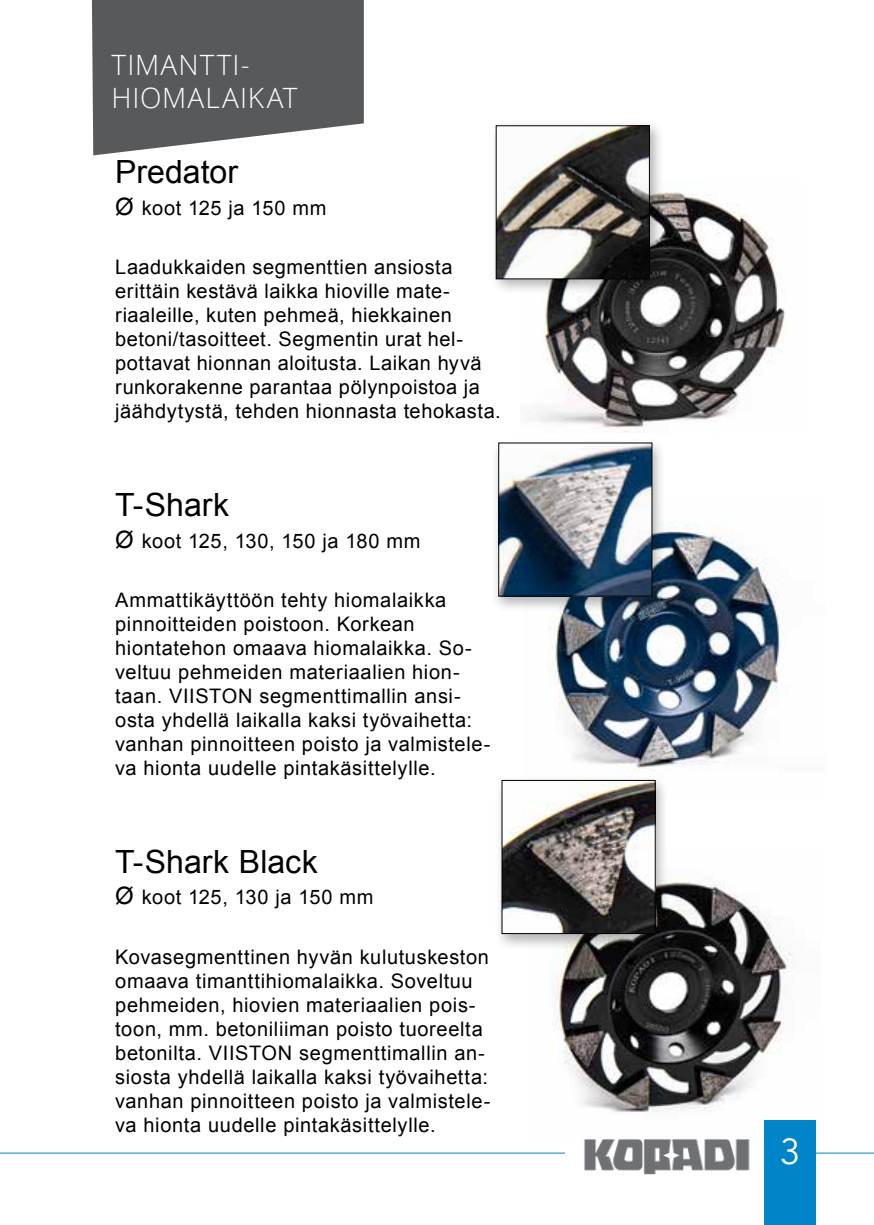
<style>
.page{position:relative;width:874px;height:1225px;background:#fff}
.page>*{position:absolute;margin:0;border:0;box-sizing:border-box;transform-origin:0 0}
.t1{font:36px "Avenir";color:#fff}
.t2{font:32px "Arial";color:#000}
.t3{font:300 28px/33.6px "Open Sans";letter-spacing:.04em;color:#fff}
.t4{font:20px/24px "Arial";letter-spacing:.03em;color:#000}
.s1{font-size:24px}
</style>
<div class="page">
<svg style="left:0;top:1152px;width:873px;height:73px"></svg>
<div style="left:564px;top:1138px;width:199px;height:87px;background:#fff"></div>
<img style="left:584px;top:1139px;width:166px;height:36px">
<img style="left:547px;top:522px;width:233px;height:250px">
<div style="left:490px;top:438px;width:176px;height:175px;background:#000;opacity:.3"></div>
<img style="left:500px;top:445px;width:150px;height:149px">
<div style="left:498px;top:443px;width:154px;height:153px;border:1px solid #000"></div>
<img style="left:534px;top:192px;width:251px;height:241px">
<div style="left:489px;top:119px;width:176px;height:176px;background:#000;opacity:.3"></div>
<img style="left:497px;top:127px;width:150px;height:150px">
<div style="left:495px;top:125px;width:154px;height:154px;border:1px solid #000"></div>
<img style="left:552px;top:882px;width:264px;height:256px">
<div style="left:493px;top:775px;width:176px;height:176px;background:#000;opacity:.3"></div>
<img style="left:503px;top:782px;width:150px;height:149px">
<div style="left:501px;top:780px;width:154px;height:153px;border:1px solid #000"></div>
<svg style="left:92px;top:0;width:271px;height:155px;background:#69696b"></svg>
<div style="left:764px;top:1120px;width:51px;height:105px;background:#0085ca"></div>
<h3 class="t3" style="left:112px;top:47px;width:187px">TIMANTTI-<br>HIOMALAIKAT</h3>
<h2 class="t2" style="left:115px;top:151px;width:124px">Predator</h2>
<p class="t4" style="left:115px;top:196px;width:212px"><span class="s1">Ø</span> koot 125 ja 150 mm</p>
<p class="t4" style="left:115px;top:255px;width:387px">Laadukkaiden segmenttien ansiosta erittäin kestävä laikka hioville mate&shy;riaaleille, kuten pehmeä, hiekkainen betoni/tasoitteet. Segmentin urat hel&shy;pottavat hionnan aloitusta. Laikan hyvä runkorakenne parantaa pölynpoistoa ja jäähdytystä, tehden hionnasta tehokasta.</p>
<h2 class="t2" style="left:115px;top:484px;width:115px">T-Shark</h2>
<p class="t4" style="left:115px;top:529px;width:306px"><span class="s1">Ø</span> koot 125, 130, 150 ja 180 mm</p>
<p class="t4" style="left:115px;top:588px;width:376px">Ammattikäyttöön tehty hiomalaikka pinnoitteiden poistoon. Korkean hiontatehon omaava hiomalaikka. So&shy;veltuu pehmeiden materiaalien hion&shy;taan. VIISTON segmenttimallin ansi&shy;osta yhdellä laikalla kaksi työvaihetta: vanhan pinnoitteen poisto ja valmistele&shy;va hionta uudelle pintakäsittelylle.</p>
<h2 class="t2" style="left:115px;top:840px;width:204px">T-Shark Black</h2>
<p class="t4" style="left:115px;top:885px;width:259px"><span class="s1">Ø</span> koot 125, 130 ja 150 mm</p>
<p class="t4" style="left:115px;top:945px;width:376px">Kovasegmenttinen hyvän kulutuskeston omaava timanttihiomalaikka. Soveltuu pehmeiden, hiovien materiaalien pois&shy;toon, mm. betoniliiman poisto tuoreelta betonilta. VIISTON segmenttimallin an&shy;siosta yhdellä laikalla kaksi työvaihetta: vanhan pinnoitteen poisto ja valmistele&shy;va hionta uudelle pintakäsittelylle.</p>
<h1 class="t1" style="left:779px;top:1129px;width:22px">3</h1>
</div>
